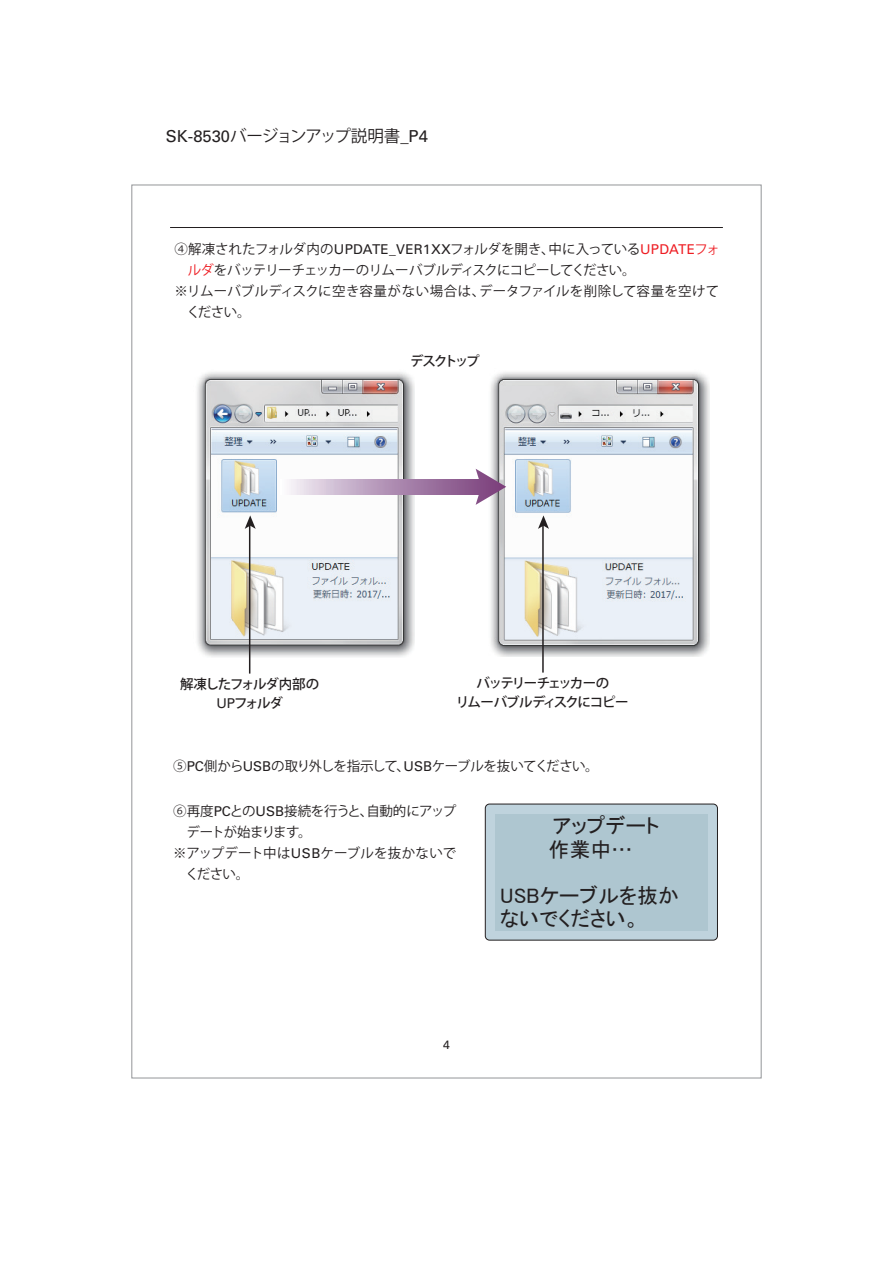
<style>
.page{position:relative;width:893px;height:1263px;background:#fff}
.page>*{position:absolute;margin:0;border:0;box-sizing:border-box;transform-origin:0 0}
.t1{font:21px/23.2px "MS P Gothic";color:#231f20}
.t2{font:16.5px "Koz Go Pro";letter-spacing:-.055em;color:#231f20}
.t3{font:13.5px "Koz Go Pro";letter-spacing:-.03em;color:#231f20}
.t4{font:500 13.5px/19.5px "Koz Go Pro";letter-spacing:-.09em;color:#231f20;text-align:center}
.t5{font:13.5px "Koz Go Pro";letter-spacing:.02em;color:#231f20}
.t6{font:13.5px "Koz Go Pro";letter-spacing:-.05em;color:#231f20}
.t7{font:13.5px "Koz Go Pro";letter-spacing:.01em;color:#231f20}
.t8{font:13.5px "Koz Go Pro";letter-spacing:-.055em;color:#231f20}
.t9{font:12px "Univers";color:#231f20}
.s1{font-family:"Univers"}
.s2{font-family:"Univers";color:#ee1d23}
.s3{color:#ee1d23}
.s4{font-family:"Univers";font-weight:400}
</style>
<div class="page">
<img style="left:490px;top:372px;width:220px;height:284px">
<img style="left:197px;top:372px;width:218px;height:286px">
<hr style="left:170px;top:227px;width:553px;height:1px;background:#231f20">
<div style="left:485px;top:804px;width:232px;height:136px;background:#bfd3dd;border-radius:4px"></div>
<div style="left:485px;top:804px;width:233px;height:136px;border:1px solid #231f20;border-radius:4px"></div>
<div style="left:495px;top:814px;width:212px;height:116px;background:#aec6d0"></div>
<hr style="left:542px;top:522px;width:2px;height:150px;background:#231f20">
<svg style="left:538px;top:515px;width:11px;height:14px"></svg>
<hr style="left:249px;top:522px;width:1px;height:152px;background:#231f20">
<svg style="left:245px;top:515px;width:11px;height:14px"></svg>
<svg style="left:280px;top:479px;width:196px;height:15px;background:#ba9ebd"></svg>
<svg style="left:476px;top:469px;width:30px;height:36px"></svg>
<p class="t2" style="left:166px;top:126px;width:263px"><span class="s1">SK-8530</span>バージョンアップ説明書<span class="s1">_P4</span></p>
<p class="t3" style="left:174px;top:240px;width:547px">④解凍されたフォルダ内の<span class="s1">UPDATE_VER1XX</span>フォルダを開き、中に入っている<span class="s2">UPDATE</span><span class="s3">フォ</span></p>
<p class="t6" style="left:188px;top:261px;width:449px"><span class="s3">ルダ</span>をバッテリーチェッカーのリムーバブルディスクにコピーしてください。</p>
<p class="t5" style="left:174px;top:282px;width:546px">※リムーバブルディスクに空き容量がない場合は、データファイルを削除して容量を空けて</p>
<p class="t3" style="left:187px;top:303px;width:65px">ください。</p>
<p class="t4" style="left:410px;top:351px;width:71px">デスクトップ</p>
<p class="t4" style="left:180px;top:675px;width:141px">解凍したフォルダ内部の<br><span class="s4">UP</span>フォルダ</p>
<p class="t4" style="left:456px;top:674px;width:174px">バッテリーチェッカーの<br>リムーバブルディスクにコピー</p>
<p class="t3" style="left:173px;top:757px;width:427px">⑤<span class="s1">PC</span>側から<span class="s1">USB</span>の取り外しを指示して、<span class="s1">USB</span>ケーブルを抜いてください。</p>
<p class="t3" style="left:173px;top:802px;width:285px">⑥再度<span class="s1">PC</span>との<span class="s1">USB</span>接続を行うと、自動的にアップ</p>
<p class="t8" style="left:186px;top:823px;width:127px">デートが始まります。</p>
<p class="t7" style="left:173px;top:844px;width:285px">※アップデート中は<span class="s1">USB</span>ケーブルを抜かないで</p>
<p class="t3" style="left:186px;top:865px;width:65px">ください。</p>
<h1 class="t1" style="left:500px;top:814px;width:161px;text-indent:38px">　アップデート　　　 作業中…</h1>
<h1 class="t1" style="left:500px;top:884px;width:180px">USBケーブルを抜かないでください。</h1>
<p class="t9" style="left:443px;top:1038px;width:8px">4</p>
</div>
